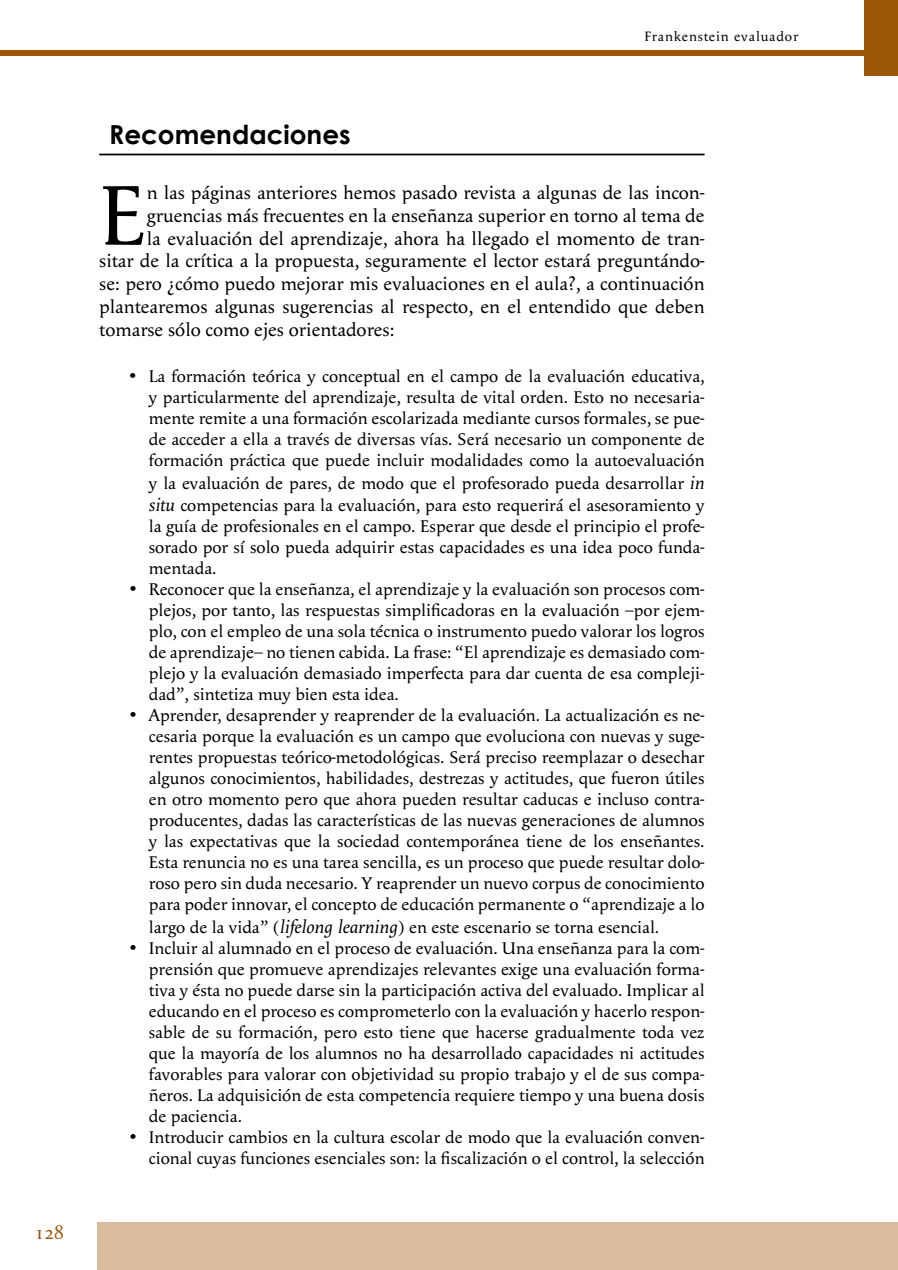
<style>
.page{position:relative;width:898px;height:1270px;background:#fff}
.page>*{position:absolute;margin:0;border:0;box-sizing:border-box;transform-origin:0 0}
.t1{font:87.5px "Apolline";color:#000}
.t2{font:700 26.25px "Century Gothic";color:#000}
.t3{font:19.25px "Apolline";color:#000}
.t4{font:19.25px "Apolline";color:#9c5708}
.t5{font:17.5px/21px "Apolline";color:#000;text-align:justify}
.t6{font:14px "Apolline";letter-spacing:.06em;color:#000}
.s1{font-style:italic;font-size:19.25px}
</style>
<div class="page">
<div style="left:864px;top:0;width:34px;height:75px;background:#9c5708"></div>
<hr style="left:99px;top:154px;width:605px;height:1px;background:#000">
<div style="left:97px;top:1222px;width:801px;height:48px;background:#d8bc9c"></div>
<div style="left:0;top:51px;width:866px;height:5px;background:#9c5708"></div>
<p class="t4" style="left:35px;top:1221px;width:30px">128</p>
<h2 class="t2" style="left:109px;top:118px;width:243px">Recomendaciones</h2>
<p class="t6" style="left:644px;top:28px;width:155px">Frankenstein evaluador</p>
<h1 class="t1" style="left:99px;top:164px;width:49px">E</h1>
<p class="t3" style="left:147px;top:181px;width:559px">n las páginas anteriores hemos pasado revista a algunas de las incon-</p>
<p class="t3" style="left:147px;top:204px;width:559px">gruencias más frecuentes en la enseñanza superior en torno al tema de</p>
<p class="t3" style="left:147px;top:227px;width:559px">la evaluación del aprendizaje, ahora ha llegado el momento de tran-</p>
<p class="t3" style="left:99px;top:250px;width:607px">sitar de la crítica a la propuesta, seguramente el lector estará preguntándo-</p>
<p class="t3" style="left:99px;top:272px;width:607px">se: pero ¿cómo puedo mejorar mis evaluaciones en el aula?, a continuación</p>
<p class="t3" style="left:99px;top:295px;width:607px">plantearemos algunas sugerencias al respecto, en el entendido que deben</p>
<p class="t3" style="left:99px;top:318px;width:297px">tomarse sólo como ejes orientadores:</p>
<p class="t5" style="left:149px;top:366px;width:557px;text-indent:-20px">• La formación teórica y conceptual en el campo de la evaluación educativa, y particularmente del aprendizaje, resulta de vital orden. Esto no necesaria&shy;mente remite a una formación escolarizada mediante cursos formales, se pue&shy;de acceder a ella a través de diversas vías. Será necesario un componente de formación práctica que puede incluir modalidades como la autoevaluación</p>
<p class="t5" style="left:149px;top:472px;width:557px;line-height:22.8px">y la evaluación de pares, de modo que el profesorado pueda desarrollar <span class="s1">in situ</span> competencias para la evaluación, para esto requerirá el asesoramiento y</p>
<p class="t5" style="left:149px;top:516px;width:557px">la guía de profesionales en el campo. Esperar que desde el principio el profe&shy;sorado por sí solo pueda adquirir estas capacidades es una idea poco funda&shy;mentada.</p>
<p class="t5" style="left:149px;top:579px;width:557px;text-indent:-20px">• Reconocer que la enseñanza, el aprendizaje y la evaluación son procesos com&shy;plejos, por tanto, las respuestas simplificadoras en la evaluación –por ejem&shy;plo, con el empleo de una sola técnica o instrumento puedo valorar los logros de aprendizaje– no tienen cabida. La frase: “El aprendizaje es demasiado com&shy;plejo y la evaluación demasiado imperfecta para dar cuenta de esa compleji&shy;dad”, sintetiza muy bien esta idea.</p>
<p class="t5" style="left:149px;top:705px;width:557px;text-indent:-20px">• Aprender, desaprender y reaprender de la evaluación. La actualización es ne&shy;cesaria porque la evaluación es un campo que evoluciona con nuevas y suge&shy;rentes propuestas teórico-metodológicas. Será preciso reemplazar o desechar algunos conocimientos, habilidades, destrezas y actitudes, que fueron útiles en otro momento pero que ahora pueden resultar caducas e incluso contra&shy;producentes, dadas las características de las nuevas generaciones de alumnos y las expectativas que la sociedad contemporánea tiene de los enseñantes.<br>Esta renuncia no es una tarea sencilla, es un proceso que puede resultar dolo&shy;roso pero sin duda necesario. Y reaprender un nuevo corpus de conocimiento para poder innovar, el concepto de educación permanente o “aprendizaje a lo</p>
<p class="t5" style="left:149px;top:917px;width:512px">largo de la vida” (<span class="s1">lifelong learning</span>) en este escenario se torna esencial.</p>
<p class="t5" style="left:149px;top:938px;width:557px;text-indent:-20px">• Incluir al alumnado en el proceso de evaluación. Una enseñanza para la com&shy;prensión que promueve aprendizajes relevantes exige una evaluación forma&shy;tiva y ésta no puede darse sin la participación activa del evaluado. Implicar al educando en el proceso es comprometerlo con la evaluación y hacerlo respon&shy;sable de su formación, pero esto tiene que hacerse gradualmente toda vez que la mayoría de los alumnos no ha desarrollado capacidades ni actitudes favorables para valorar con objetividad su propio trabajo y el de sus compa&shy;ñeros. La adquisición de esta competencia requiere tiempo y una buena dosis de paciencia.</p>
<p class="t5" style="left:129px;top:1127px;width:577px;text-align:right">• Introducir cambios en la cultura escolar de modo que la evaluación conven&shy;cional cuyas funciones esenciales son: la fiscalización o el control, la selección</p>
</div>
